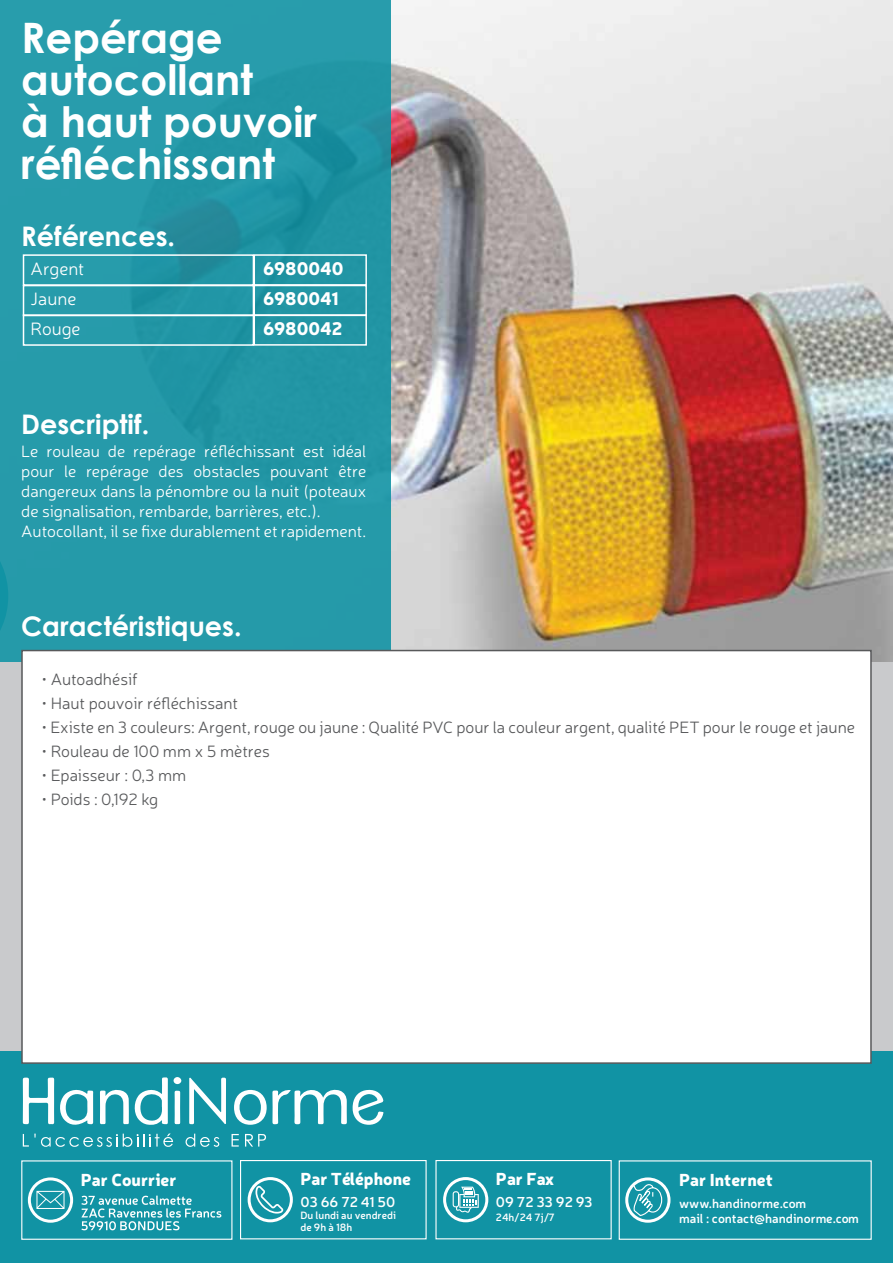
<style>
.page{position:relative;width:893px;height:1263px;background:#fff}
.page>*{position:absolute;margin:0;border:0;box-sizing:border-box;transform-origin:0 0}
.t1{font:700 42px/42px "Century Gothic";color:#fff}
.t2{font:700 27px "Century Gothic";color:#fff}
.t3{font:900 18px "Neris";color:#fff}
.t4{font:300 18px "Neris";color:#fff}
.t5{font:900 17.1px "Neris";color:#fff}
.t6{font:300 16.5px/19.8px "Neris";color:#fff}
.t7{font:300 16.5px "Neris";color:#58595b}
.t8{font:600 14.4px "Neris";color:#fff}
.t9{font:600 12.75px/15.3px "Neris";color:#fff}
.t10{font:600 10.5px/11.9px "Neris";color:#fff}
</style>
<div class="page">
<img style="left:390px;top:0;width:503px;height:662px">
<div style="left:0;top:0;width:390px;height:664px;background:#259aa9"></div>
<svg style="left:0;top:562px;width:8px;height:68px"></svg>
<div style="left:0;top:1044px;width:893px;height:219px;background:#1193a4"></div>
<svg style="left:189px;top:1077px;width:37px;height:48px"></svg>
<svg style="left:23px;top:1077px;width:71px;height:48px"></svg>
<svg style="left:353px;top:1089px;width:31px;height:36px"></svg>
<svg style="left:100px;top:1077px;width:68px;height:48px"></svg>
<svg style="left:234px;top:1089px;width:113px;height:36px"></svg>
<svg style="left:175px;top:1090px;width:5px;height:35px"></svg>
<div style="left:174px;top:1077px;width:7px;height:7px;background:#fff;border-radius:50%"></div>
<svg style="left:232px;top:1134px;width:7px;height:12px"></svg>
<svg style="left:245px;top:1134px;width:21px;height:12px"></svg>
<svg style="left:185px;top:1133px;width:34px;height:14px"></svg>
<svg style="left:23px;top:1133px;width:150px;height:14px"></svg>
<div style="left:0;top:662px;width:893px;height:389px;background:#c9cacc"></div>
<div style="left:23px;top:254px;width:231px;height:32px;border:2px solid #fff"></div>
<div style="left:254px;top:254px;width:113px;height:32px;border:2px solid #fff"></div>
<div style="left:21px;top:650px;width:851px;height:414px;background:#fff;border:2px solid #58595b"></div>
<svg style="left:36px;top:1191px;width:29px;height:18px"></svg>
<div style="left:28px;top:1177px;width:45px;height:46px;border:3px solid #fff;border-radius:50%"></div>
<div style="left:21px;top:1160px;width:211px;height:80px;border:1px solid #fff"></div>
<svg style="left:81px;top:1195px;width:140px;height:35px"></svg>
<svg style="left:255px;top:1186px;width:28px;height:29px"></svg>
<div style="left:248px;top:1177px;width:45px;height:45px;border:3px solid #fff;border-radius:50%"></div>
<div style="left:240px;top:1160px;width:187px;height:79px;border:1px solid #fff"></div>
<svg style="left:633px;top:1183px;width:30px;height:34px"></svg>
<div style="left:625px;top:1177px;width:45px;height:46px;border:3px solid #fff;border-radius:50%"></div>
<div style="left:619px;top:1160px;width:253px;height:80px;border:1px solid #fff"></div>
<svg style="left:453px;top:1187px;width:26px;height:26px"></svg>
<div style="left:443px;top:1177px;width:45px;height:45px;border:3px solid #fff;border-radius:50%"></div>
<div style="left:435px;top:1160px;width:177px;height:79px;border:1px solid #fff"></div>
<div style="left:23px;top:285px;width:231px;height:31px;border:2px solid #fff"></div>
<div style="left:254px;top:285px;width:113px;height:31px;border:2px solid #fff"></div>
<div style="left:23px;top:314px;width:231px;height:32px;border:2px solid #fff"></div>
<div style="left:254px;top:314px;width:113px;height:32px;border:2px solid #fff"></div>
<h1 class="t1" style="left:21px;top:15px;width:297px">Repérage autocollant<br>à haut pouvoir réfléchissant</h1>
<h2 class="t2" style="left:21px;top:216px;width:155px">Références.</h2>
<p class="t4" style="left:31px;top:257px;width:55px">Argent</p>
<p class="t3" style="left:263px;top:255px;width:82px">6980040</p>
<p class="t4" style="left:31px;top:287px;width:47px">Jaune</p>
<p class="t3" style="left:263px;top:286px;width:77px">6980041</p>
<p class="t4" style="left:31px;top:317px;width:52px">Rouge</p>
<p class="t3" style="left:263px;top:315px;width:81px">6980042</p>
<h2 class="t2" style="left:21px;top:403px;width:129px">Descriptif.</h2>
<p class="t6" style="left:21px;top:441px;width:347px">Le rouleau de repérage réfléchissant est idéal pour le repérage des obstacles pouvant être dangereux dans la pénombre ou la nuit (poteaux de signalisation, rembarde, barrières, etc.).<br>Autocollant, il se fixe durablement et rapidement.</p>
<h2 class="t2" style="left:21px;top:606px;width:222px">Caractéristiques.</h2>
<p class="t7" style="left:41px;top:669px;width:98px">• Autoadhésif</p>
<p class="t7" style="left:41px;top:693px;width:198px">• Haut pouvoir réfléchissant</p>
<p class="t7" style="left:41px;top:717px;width:815px">• Existe en 3 couleurs: Argent, rouge ou jaune : Qualité PVC pour la couleur argent, qualité PET pour le rouge et jaune</p>
<p class="t7" style="left:41px;top:741px;width:230px">• Rouleau de 100 mm x 5 mètres</p>
<p class="t7" style="left:41px;top:765px;width:146px">• Epaisseur : 0,3 mm</p>
<p class="t7" style="left:41px;top:789px;width:118px">• Poids : 0,192 kg</p>
<p class="t5" style="left:81px;top:1167px;width:97px">Par Courrier</p>
<p class="t5" style="left:300px;top:1166px;width:112px">Par Téléphone</p>
<p class="t8" style="left:300px;top:1192px;width:96px">03 66 72 41 50</p>
<p class="t10" style="left:300px;top:1209px;width:97px">Du lundi au vendredi de 9h à 18h</p>
<p class="t5" style="left:496px;top:1166px;width:60px">Par Fax</p>
<p class="t8" style="left:496px;top:1192px;width:98px">09 72 33 92 93</p>
<p class="t10" style="left:496px;top:1211px;width:60px">24h/24 7j/7</p>
<p class="t5" style="left:679px;top:1167px;width:95px">Par Internet</p>
<p class="t9" style="left:679px;top:1195px;width:181px">www.handinorme.com<br>mail : contact@handinorme.com</p>
</div>
